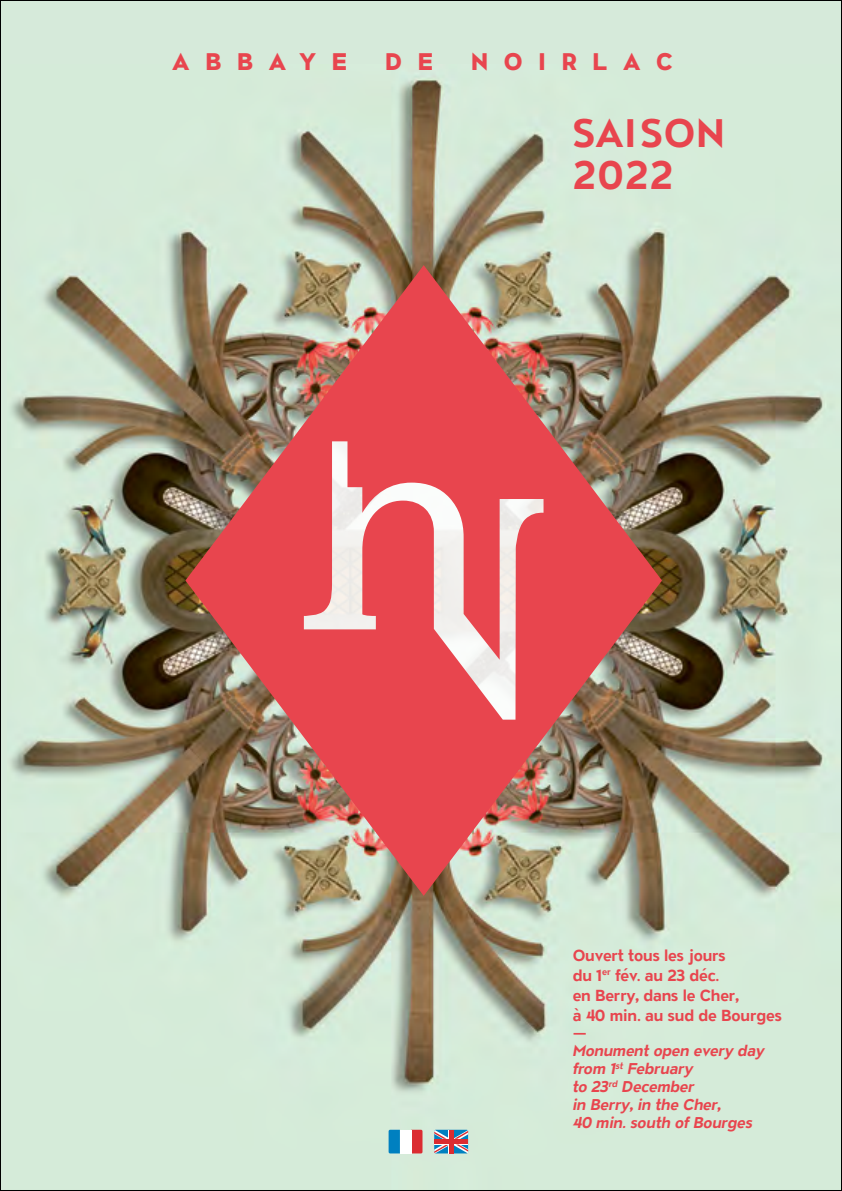
<style>
.page{position:relative;width:842px;height:1191px;background:#d6eada}
.page>*{position:absolute;margin:0;border:0;box-sizing:border-box;transform-origin:0 0}
.t1{font:700 39.8px/42px "ATC Overlook";letter-spacing:.025em;color:#e8454e}
.t2{font:800 24px "ATC Overlook";letter-spacing:.66em;color:#e8454e}
.t3{font:500 17.2px "ATC Overlook";color:#e8454e}
.t4{font:700 16px/20px "ATC Overlook";letter-spacing:-.01em;color:#e8454e}
.t5{font:italic 700 15.6px/18px "ATC Overlook";letter-spacing:-.01em;color:#e8454e}
.s1{font-family:"Calibre"}
</style>
<div class="page">
<img style="left:11px;top:79px;width:812px;height:1075px">
<img style="left:185px;top:265px;width:477px;height:631px">
<svg style="left:434px;top:1129px;width:34px;height:24px"></svg>
<div style="left:448px;top:1129px;width:6px;height:24px;background:#a1cfd3"></div>
<svg style="left:434px;top:1130px;width:34px;height:23px"></svg>
<hr style="left:449px;top:1129px;width:4px;height:24px;background:#db2c31">
<hr style="left:434px;top:1139px;width:34px;height:4px;background:#db2c31">
<svg style="left:389px;top:1129px;width:11px;height:24px"></svg>
<svg style="left:411px;top:1129px;width:11px;height:24px"></svg>
<div style="left:400px;top:1129px;width:11px;height:24px;background:#fff"></div>
<h2 class="t2" style="left:172px;top:48px;width:176px">ABBAYE</h2>
<h2 class="t2" style="left:385px;top:48px;width:49px">D E</h2>
<h2 class="t2" style="left:471px;top:48px;width:203px">NOIRLAC</h2>
<h1 class="t1" style="left:573px;top:115px;width:154px">SAISON<br>2022</h1>
<p class="t4" style="left:573px;top:946px;width:211px">Ouvert tous les jours<br>du 1<sup>er</sup> fév. au 23 déc.<br>en Berry<span class="s1">,</span> dans le Cher<span class="s1">,<br></span>à 40 min. au sud de Bourges</p>
<p class="t3" style="left:573px;top:1022px;width:15px">—</p>
<p class="t5" style="left:573px;top:1042px;width:194px">Monument open every day from 1<sup>st</sup> February<br>to 23<sup>rd</sup> December<br>in Berry<span class="s1">,</span> in the Cher<span class="s1">,<br></span>40 min. south of Bourges</p>
</div>
